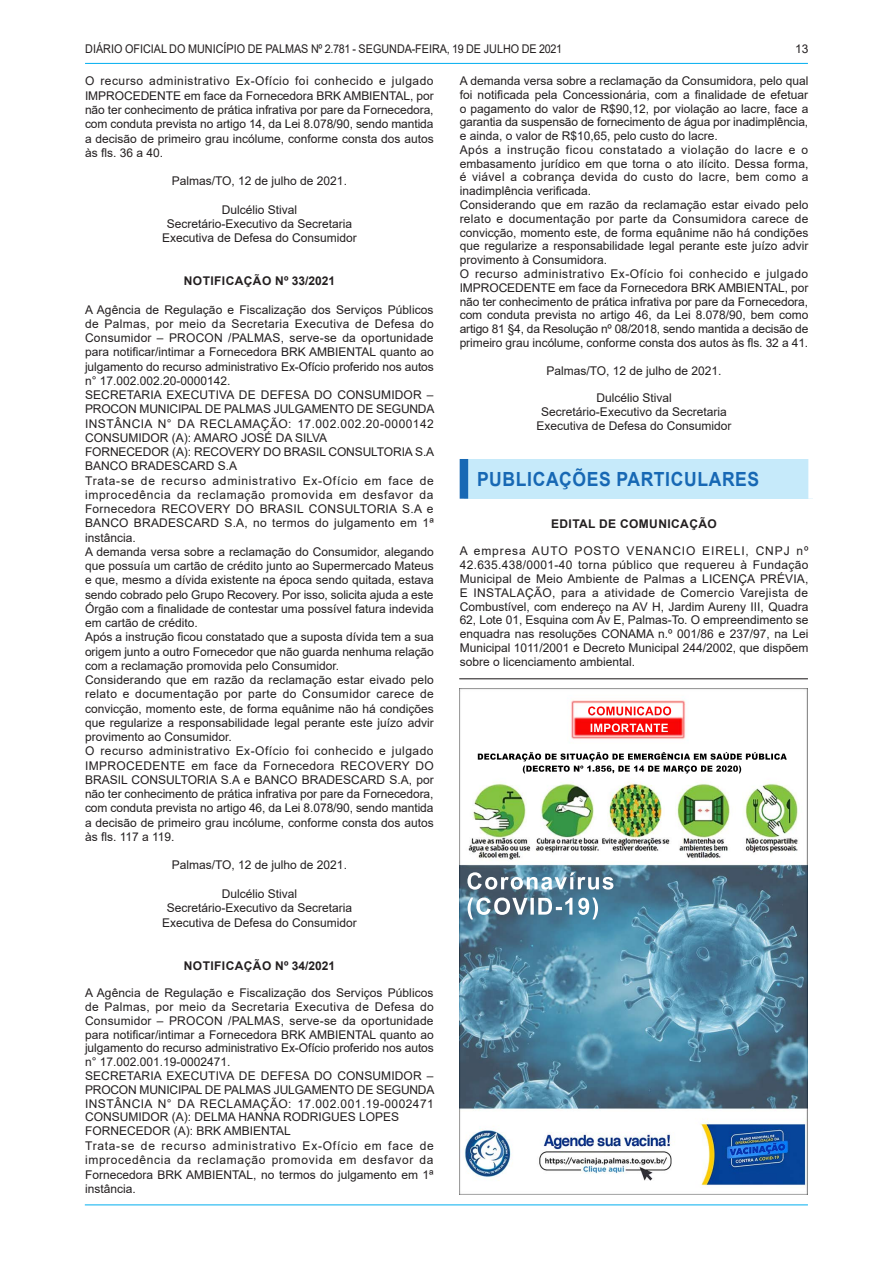
<style>
.page{position:relative;width:893px;height:1263px;background:#fff}
.page>*{position:absolute;margin:0;border:0;box-sizing:border-box;transform-origin:0 0}
.CHANCELA{font:700 19.5px "Arial";letter-spacing:.035em;color:#1768b4;scale:.9 1}
.SEM_PARAGRAFO{font:12px/14.2px "Arial";color:#231f20;text-align:justify}
.ASSINATURA{font:12px "Arial";color:#231f20}
.SEM_PARAGRAFO-2{font:12px "Arial";color:#231f20;scale:.9 1}
.TITULO{font:700 12px "Arial";letter-spacing:.035em;color:#231f20}
</style>
<div class="page">
<hr style="left:85px;top:1204px;width:723px;height:1px;background:#00aeef">
<hr style="left:85px;top:63px;width:723px;height:1px;background:#00aeef">
<div style="left:464px;top:459px;width:349px;height:40px;background:#c6eafa"></div>
<div style="left:460px;top:459px;width:8px;height:40px;background:#1768b4"></div>
<div style="left:808px;top:459px;width:9px;height:40px;background:#fff"></div>
<hr style="left:459px;top:678px;width:349px;height:1px;background:#231f20">
<img style="left:459px;top:689px;width:349px;height:506px">
<p class="SEM_PARAGRAFO-2" style="left:85px;top:40px;width:531px">DIÁRIO OFICIAL DO MUNICÍPIO DE PALMAS Nº 2.781 - SEGUNDA-FEIRA, 19 DE JULHO DE 2021</p>
<p class="SEM_PARAGRAFO" style="left:795px;top:41px;width:15px">13</p>
<p class="SEM_PARAGRAFO" style="left:85px;top:74px;width:350px">O recurso administrativo Ex-Ofício foi conhecido e julgado IMPROCEDENTE em face da Fornecedora BRK AMBIENTAL, por não ter conhecimento de prática infrativa por pare da Fornecedora, com conduta prevista no artigo 14, da Lei 8.078/90, sendo mantida a decisão de primeiro grau incólume, conforme consta dos autos às fls. 36 a 40.</p>
<p class="ASSINATURA" style="left:172px;top:173px;width:177px">Palmas/TO, 12 de julho de 2021.</p>
<p class="ASSINATURA" style="left:222px;top:201px;width:77px">Dulcélio Stival</p>
<p class="ASSINATURA" style="left:167px;top:216px;width:187px">Secretário-Executivo da Secretaria</p>
<p class="ASSINATURA" style="left:162px;top:230px;width:196px">Executiva de Defesa do Consumidor</p>
<p class="TITULO" style="left:184px;top:272px;width:153px">NOTIFICAÇÃO Nº 33/2021</p>
<p class="SEM_PARAGRAFO" style="left:85px;top:302px;width:350px">A Agência de Regulação e Fiscalização dos Serviços Públicos de Palmas, por meio da Secretaria Executiva de Defesa do Consumidor – PROCON /PALMAS, serve-se da oportunidade para notificar/intimar a Fornecedora BRK AMBIENTAL quanto ao julgamento do recurso administrativo Ex-Ofício proferido nos autos n° 17.002.002.20-0000142.</p>
<p class="SEM_PARAGRAFO" style="left:85px;top:388px;width:351px">SECRETARIA EXECUTIVA DE DEFESA DO CONSUMIDOR – PROCON MUNICIPAL DE PALMAS JULGAMENTO DE SEGUNDA INSTÂNCIA N° DA RECLAMAÇÃO: 17.002.002.20-0000142<br>CONSUMIDOR (A): AMARO JOSÉ DA SILVA</p>
<p class="SEM_PARAGRAFO" style="left:85px;top:445px;width:351px">FORNECEDOR (A): RECOVERY DO BRASIL CONSULTORIA S.A</p>
<p class="SEM_PARAGRAFO" style="left:85px;top:459px;width:154px">BANCO BRADESCARD S.A</p>
<p class="SEM_PARAGRAFO" style="left:85px;top:473px;width:350px">Trata-se de recurso administrativo Ex-Ofício em face de improcedência da reclamação promovida em desfavor da Fornecedora RECOVERY DO BRASIL CONSULTORIA S.A e BANCO BRADESCARD S.A, no termos do julgamento em 1ª instância.</p>
<p class="SEM_PARAGRAFO" style="left:85px;top:544px;width:350px">A demanda versa sobre a reclamação do Consumidor, alegando que possuía um cartão de crédito junto ao Supermercado Mateus e que, mesmo a dívida existente na época sendo quitada, estava sendo cobrado pelo Grupo Recovery. Por isso, solicita ajuda a este Órgão com a finalidade de contestar uma possível fatura indevida em cartão de crédito.</p>
<p class="SEM_PARAGRAFO" style="left:85px;top:630px;width:350px">Após a instrução ficou constatado que a suposta dívida tem a sua origem junto a outro Fornecedor que não guarda nenhuma relação com a reclamação promovida pelo Consumidor.</p>
<p class="SEM_PARAGRAFO" style="left:85px;top:673px;width:350px">Considerando que em razão da reclamação estar eivado pelo relato e documentação por parte do Consumidor carece de convicção, momento este, de forma equânime não há condições que regularize a responsabilidade legal perante este juízo advir provimento ao Consumidor.</p>
<p class="SEM_PARAGRAFO" style="left:85px;top:744px;width:350px">O recurso administrativo Ex-Ofício foi conhecido e julgado IMPROCEDENTE em face da Fornecedora RECOVERY DO BRASIL CONSULTORIA S.A e BANCO BRADESCARD S.A, por não ter conhecimento de prática infrativa por pare da Fornecedora, com conduta prevista no artigo 46, da Lei 8.078/90, sendo mantida a decisão de primeiro grau incólume, conforme consta dos autos às fls. 117 a 119.</p>
<p class="ASSINATURA" style="left:172px;top:857px;width:177px">Palmas/TO, 12 de julho de 2021.</p>
<p class="ASSINATURA" style="left:222px;top:885px;width:77px">Dulcélio Stival</p>
<p class="ASSINATURA" style="left:167px;top:900px;width:187px">Secretário-Executivo da Secretaria</p>
<p class="ASSINATURA" style="left:162px;top:914px;width:196px">Executiva de Defesa do Consumidor</p>
<p class="TITULO" style="left:184px;top:957px;width:153px">NOTIFICAÇÃO Nº 34/2021</p>
<p class="SEM_PARAGRAFO" style="left:85px;top:986px;width:350px;line-height:13.8px">A Agência de Regulação e Fiscalização dos Serviços Públicos de Palmas, por meio da Secretaria Executiva de Defesa do Consumidor – PROCON /PALMAS, serve-se da oportunidade para notificar/intimar a Fornecedora BRK AMBIENTAL quanto ao julgamento do recurso administrativo Ex-Ofício proferido nos autos n° 17.002.001.19-0002471.</p>
<p class="SEM_PARAGRAFO" style="left:85px;top:1069px;width:351px;line-height:13.8px">SECRETARIA EXECUTIVA DE DEFESA DO CONSUMIDOR – PROCON MUNICIPAL DE PALMAS JULGAMENTO DE SEGUNDA INSTÂNCIA N° DA RECLAMAÇÃO: 17.002.001.19-0002471<br>CONSUMIDOR (A): DELMA HANNA RODRIGUES LOPES</p>
<p class="SEM_PARAGRAFO" style="left:85px;top:1124px;width:207px">FORNECEDOR (A): BRK AMBIENTAL</p>
<p class="SEM_PARAGRAFO" style="left:85px;top:1138px;width:350px">Trata-se de recurso administrativo Ex-Ofício em face de improcedência da reclamação promovida em desfavor da Fornecedora BRK AMBIENTAL, no termos do julgamento em 1ª instância.</p>
<p class="SEM_PARAGRAFO" style="left:460px;top:74px;width:350px;line-height:13.6px">A demanda versa sobre a reclamação da Consumidora, pelo qual foi notificada pela Concessionária, com a finalidade de efetuar o pagamento do valor de R$90,12, por violação ao lacre, face a garantia da suspensão de fornecimento de água por inadimplência, e ainda, o valor de R$10,65, pelo custo do lacre.</p>
<p class="SEM_PARAGRAFO" style="left:460px;top:143px;width:350px;line-height:13.8px">Após a instrução ficou constatado a violação do lacre e o embasamento jurídico em que torna o ato ilícito. Dessa forma, é viável a cobrança devida do custo do lacre, bem como a inadimplência verificada.</p>
<p class="SEM_PARAGRAFO" style="left:460px;top:198px;width:350px;line-height:13.8px">Considerando que em razão da reclamação estar eivado pelo relato e documentação por parte da Consumidora carece de convicção, momento este, de forma equânime não há condições que regularize a responsabilidade legal perante este juízo advir provimento à Consumidora.</p>
<p class="SEM_PARAGRAFO" style="left:460px;top:267px;width:350px;line-height:13.8px">O recurso administrativo Ex-Ofício foi conhecido e julgado IMPROCEDENTE em face da Fornecedora BRK AMBIENTAL, por não ter conhecimento de prática infrativa por pare da Fornecedora, com conduta prevista no artigo 46, da Lei 8.078/90, bem como artigo 81 §4, da Resolução nº 08/2018, sendo mantida a decisão de primeiro grau incólume, conforme consta dos autos às fls. 32 a 41.</p>
<p class="ASSINATURA" style="left:546px;top:362px;width:177px">Palmas/TO, 12 de julho de 2021.</p>
<p class="ASSINATURA" style="left:596px;top:390px;width:77px">Dulcélio Stival</p>
<p class="ASSINATURA" style="left:541px;top:404px;width:187px">Secretário-Executivo da Secretaria</p>
<p class="ASSINATURA" style="left:537px;top:417px;width:196px">Executiva de Defesa do Consumidor</p>
<p class="CHANCELA" style="left:477px;top:465px;width:315px">PUBLICAÇÕES PARTICULARES</p>
<p class="TITULO" style="left:551px;top:515px;width:167px">EDITAL DE COMUNICAÇÃO</p>
<p class="SEM_PARAGRAFO" style="left:460px;top:544px;width:350px;line-height:13.8px">A empresa AUTO POSTO VENANCIO EIRELI, CNPJ nº 42.635.438/0001-40 torna público que requereu à Fundação Municipal de Meio Ambiente de Palmas a LICENÇA PRÉVIA, E INSTALAÇÃO, para a atividade de Comercio Varejista de Combustível, com endereço na AV H, Jardim Aureny III, Quadra 62, Lote 01, Esquina com Av E, Palmas-To. O empreendimento se enquadra nas resoluções CONAMA n.º 001/86 e 237/97, na Lei Municipal 1011/2001 e Decreto Municipal 244/2002, que dispõem sobre o licenciamento ambiental.</p>
</div>
